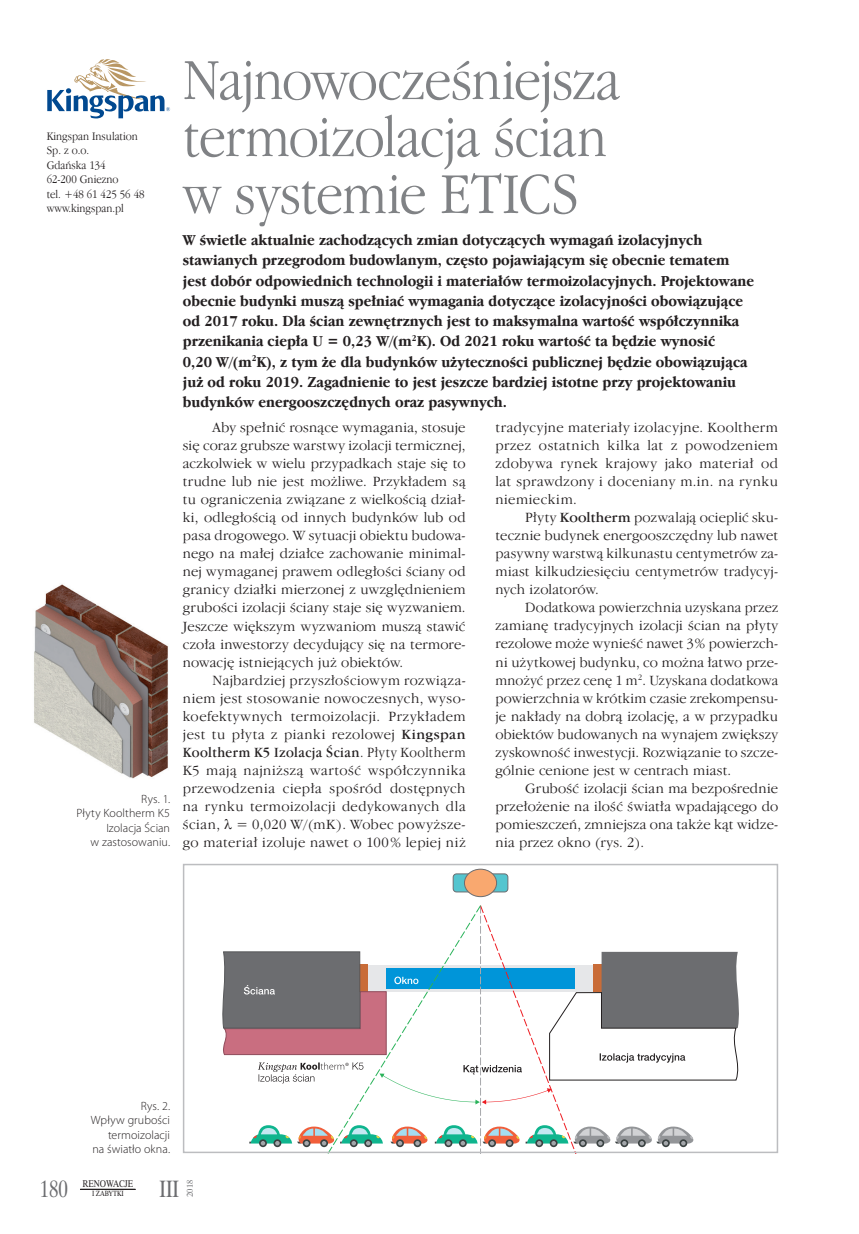
<style>
.page{position:relative;width:859px;height:1234px;background:#fff}
.page>*{position:absolute;margin:0;border:0;box-sizing:border-box;transform-origin:0 0}
.t1{font:60px/57px "Garmd ITC Lt PL";letter-spacing:-.015em;color:#808285;scale:.9 1}
.t2{font:23.55px "Dutch 801 Rm PL Roman A";letter-spacing:-.02em;color:#6c6d70;scale:.8 1}
.t3{font:700 15.75px/20.2px "Garmd ITC Bk PL";color:#231f20;scale:.9 1}
.t4{font:14.7px/18px "Garmd ITC Lt PL";letter-spacing:.02em;color:#231f20;text-align:justify}
.t5{font:14.7px "Garmd ITC Bk PL";letter-spacing:.035em;color:#231f20;scale:.92 1}
.t6{font:300 12px/14.4px "Myriad Pro";letter-spacing:.005em;color:#231f20;text-align:right}
.t7{font:12px/14.4px "Garmd ITC Lt PL";color:#231f20;scale:.9 1}
.t8{font:9.75px "Dutch 801 Rm PL Roman A";color:#231f20;scale:.8 1}
.t9{font:8.4px "Dutch 801 Rm PL Roman A";color:#6c6d70}
.t10{font:7.5px "Dutch 801 Rm PL Roman A";color:#231f20;scale:.8 1}
.s1{font-family:"Garmd ITC Bk PL"}
.s2{font-family:"Garmd ITC Lt PL"}
</style>
<div class="page">
<svg style="left:47px;top:59px;width:123px;height:59px"></svg>
<img style="left:34px;top:584px;width:134px;height:195px">
<div style="left:453px;top:873px;width:55px;height:18px;background:#54c5cf;border-radius:3px"></div>
<div style="left:453px;top:873px;width:55px;height:19px;border:1px solid #6c6d70;border-radius:3px"></div>
<div style="left:464px;top:869px;width:33px;height:27px;background:#f9a86f;border-radius:50%"></div>
<div style="left:464px;top:868px;width:33px;height:28px;border:1px solid #6c6d70;border-radius:50%"></div>
<svg style="left:222px;top:905px;width:517px;height:244px"></svg>
<div style="left:183px;top:863px;width:595px;height:289px;border:2px solid #bcbdc0"></div>
<hr style="left:80px;top:1188px;width:55px;height:1px;background:#231f20">
<p class="t7" style="left:47px;top:129px;width:110px">Kingspan Insulation<br>Sp. z o.o.<br>Gdańska 134<br>62-200 Gniezno<br>tel. +48 61 425 56 48 www.kingspan.pl</p>
<p class="t6" style="left:77px;top:791px;width:95px">Rys. 1.<br>Płyty Kooltherm K5<br>Izolacja Ścian<br>w zastosowaniu.</p>
<h1 class="t1" style="left:183px;top:50px;width:487px">Najnowocześniejsza termoizolacja ścian w systemie ETICS</h1>
<p class="t3" style="left:183px;top:230px;width:636px">W świetle aktualnie zachodzących zmian dotyczących wymagań izolacyjnych stawianych przegrodom budowlanym, często pojawiającym się obecnie tematem jest dobór odpowiednich technologii i materiałów termoizolacyjnych. Projektowane obecnie budynki muszą spełniać wymagania dotyczące izolacyjności obowiązujące od 2017 roku. Dla ścian zewnętrznych jest to maksymalna wartość współczynnika przenikania ciepła U = 0,23 W/(m<sup>2</sup>K). Od 2021 roku wartość ta będzie wynosić<br>0,20 W/(m<sup>2</sup>K), z tym że dla budynków użyteczności publicznej będzie obowiązująca już od roku 2019. Zagadnienie to jest jeszcze bardziej istotne przy projektowaniu budynków energooszczędnych oraz pasywnych.</p>
<p class="t4" style="left:183px;top:418px;width:284px;text-indent:30px">Aby spełnić rosnące wymagania, stosuje się coraz grubsze warstwy izolacji termicznej, aczkolwiek w wielu przypadkach staje się to trudne lub nie jest możliwe. Przykładem są tu ograniczenia związane z wielkością dział&shy;ki, odległością od innych budynków lub od pasa drogowego. W sytuacji obiektu budowa&shy;nego na małej działce zachowanie minimal&shy;nej wymaganej prawem odległości ściany od granicy działki mierzonej z uwzględnieniem grubości izolacji ściany staje się wyzwaniem.<br>Jeszcze większym wyzwaniom muszą stawić czoła inwestorzy decydujący się na termore&shy;nowację istniejących już obiektów.</p>
<p class="t4" style="left:183px;top:670px;width:284px;text-indent:30px">Najbardziej przyszłościowym rozwiąza&shy;niem jest stosowanie nowoczesnych, wyso&shy;koefektywnych termoizolacji. Przykładem jest tu płyta z pianki rezolowej <span class="s1">Kingspan</span></p>
<p class="t5" style="left:183px;top:743px;width:309px">Kooltherm K5 Izolacja Ścian<span class="s2">. Płyty Kooltherm</span></p>
<p class="t4" style="left:183px;top:760px;width:284px">K5 mają najniższą wartość współczynnika przewodzenia ciepła spośród dostępnych na rynku termoizolacji dedykowanych dla ścian, ● = 0,020 W/(mK). Wobec powyższe&shy;go materiał izoluje nawet o 100% lepiej niż</p>
<p class="t4" style="left:495px;top:418px;width:284px">tradycyjne materiały izolacyjne. Kooltherm przez ostatnich kilka lat z powodzeniem zdobywa rynek krajowy jako materiał od lat sprawdzony i doceniany m.in. na rynku niemieckim.</p>
<p class="t4" style="left:495px;top:508px;width:284px;text-indent:30px">Płyty <span class="s1">Kooltherm</span> pozwalają ocieplić sku&shy;tecznie budynek energooszczędny lub nawet pasywny warstwą kilkunastu centymetrów za&shy;miast kilkudziesięciu centymetrów tradycyj&shy;nych izolatorów.</p>
<p class="t4" style="left:495px;top:598px;width:284px;text-indent:30px">Dodatkowa powierzchnia uzyskana przez zamianę tradycyjnych izolacji ścian na płyty rezolowe może wynieść nawet 3% powierzch&shy;ni użytkowej budynku, co można łatwo prze&shy;mnożyć przez cenę 1 m<sup>2</sup>. Uzyskana dodatkowa powierzchnia w krótkim czasie zrekompensu&shy;je nakłady na dobrą izolację, a w przypadku obiektów budowanych na wynajem zwiększy zyskowność inwestycji. Rozwiązanie to szcze&shy;gólnie cenione jest w centrach miast.</p>
<p class="t4" style="left:495px;top:778px;width:284px;text-indent:30px">Grubość izolacji ścian ma bezpośrednie przełożenie na ilość światła wpadającego do pomieszczeń, zmniejsza ona także kąt widze&shy;nia przez okno (rys. 2).</p>
<p class="t6" style="left:91px;top:1098px;width:81px">Rys. 2.<br>Wpływ grubości termoizolacji<br>na światło okna.</p>
<p class="t8" style="left:82px;top:1177px;width:65px">RENOWACJE</p>
<h2 class="t2" style="left:40px;top:1173px;width:37px">180</h2>
<p class="t10" style="left:92px;top:1188px;width:41px">I ZABYTKI</p>
<h2 class="t2" style="left:159px;top:1173px;width:27px">III</h2>
<p class="t9" style="left:185px;top:1196px;width:18px;rotate:-90deg">2018</p>
</div>
